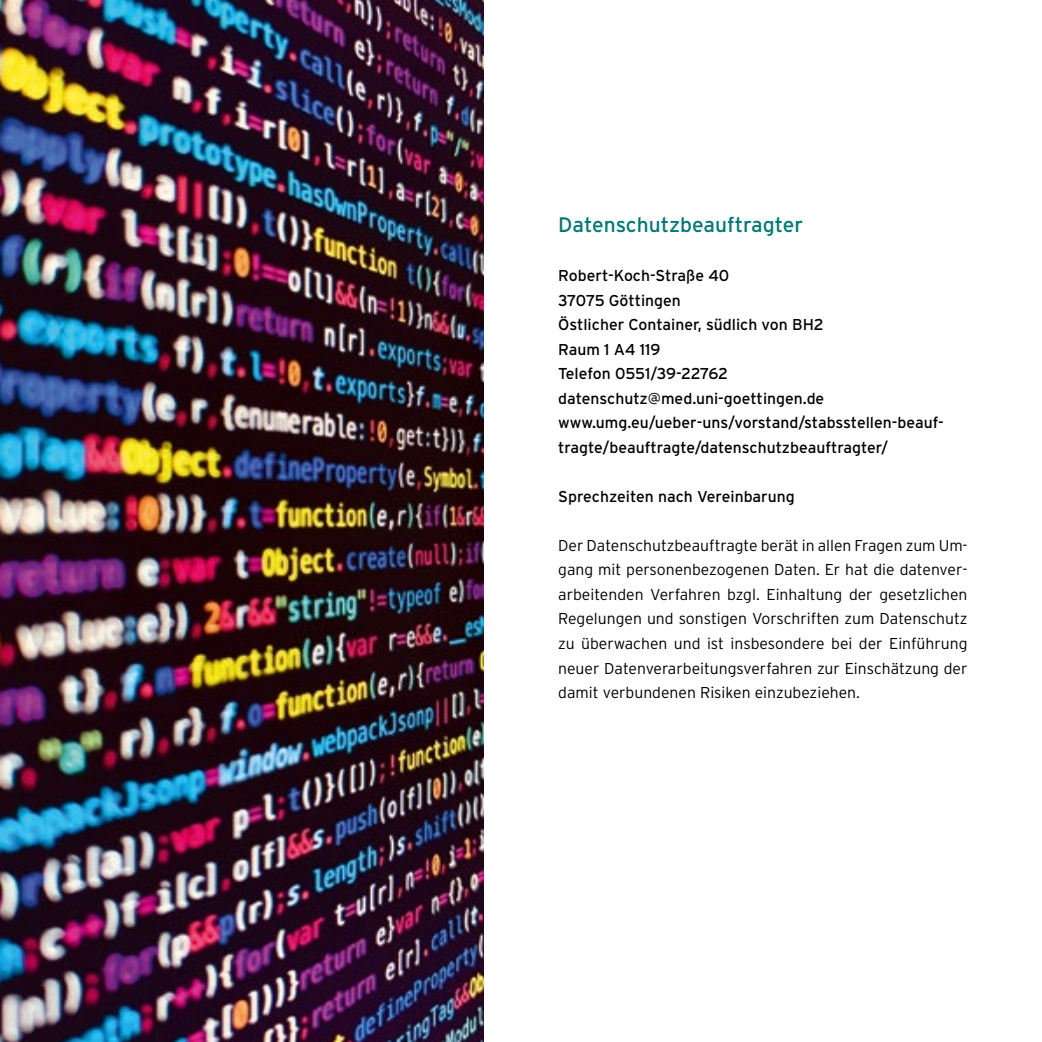
<style>
.page{position:relative;width:1042px;height:1042px;background:#fff}
.page>*{position:absolute;margin:0;border:0;box-sizing:border-box;transform-origin:0 0}
.t1{font:21px "Interstate";color:#007875}
.t2{font:300 15.75px/24.5px "Interstate";color:#000;text-align:justify}
.t3{font:15.75px/24.5px "Interstate";color:#000}
</style>
<div class="page">
<img style="left:0;top:0;width:484px;height:1042px">
<h1 class="t1" style="left:558px;top:213px;width:246px">Datenschutzbeauftragter</h1>
<p class="t3" style="left:558px;top:263px;width:387px">Robert-Koch-Straße 40<br>37075 Göttingen<br>Östlicher Container, südlich von BH2<br>Raum 1 A4 119<br>Telefon 0551/39-22762 datenschutz@med.uni-goettingen.de www.umg.eu/ueber-uns/vorstand/stabsstellen-beauf&shy;tragte/beauftragte/datenschutzbeauftragter/</p>
<p class="t3" style="left:558px;top:484px;width:238px">Sprechzeiten nach Vereinbarung</p>
<p class="t2" style="left:558px;top:533px;width:411px">Der Datenschutzbeauftragte berät in allen Fragen zum Um&shy;gang mit personenbezogenen Daten. Er hat die datenver&shy;arbeitenden Verfahren bzgl. Einhaltung der gesetzlichen Regelungen und sonstigen Vorschriften zum Datenschutz zu überwachen und ist insbesondere bei der Einführung neuer Datenverarbeitungsverfahren zur Einschätzung der damit verbundenen Risiken einzubeziehen.</p>
</div>
